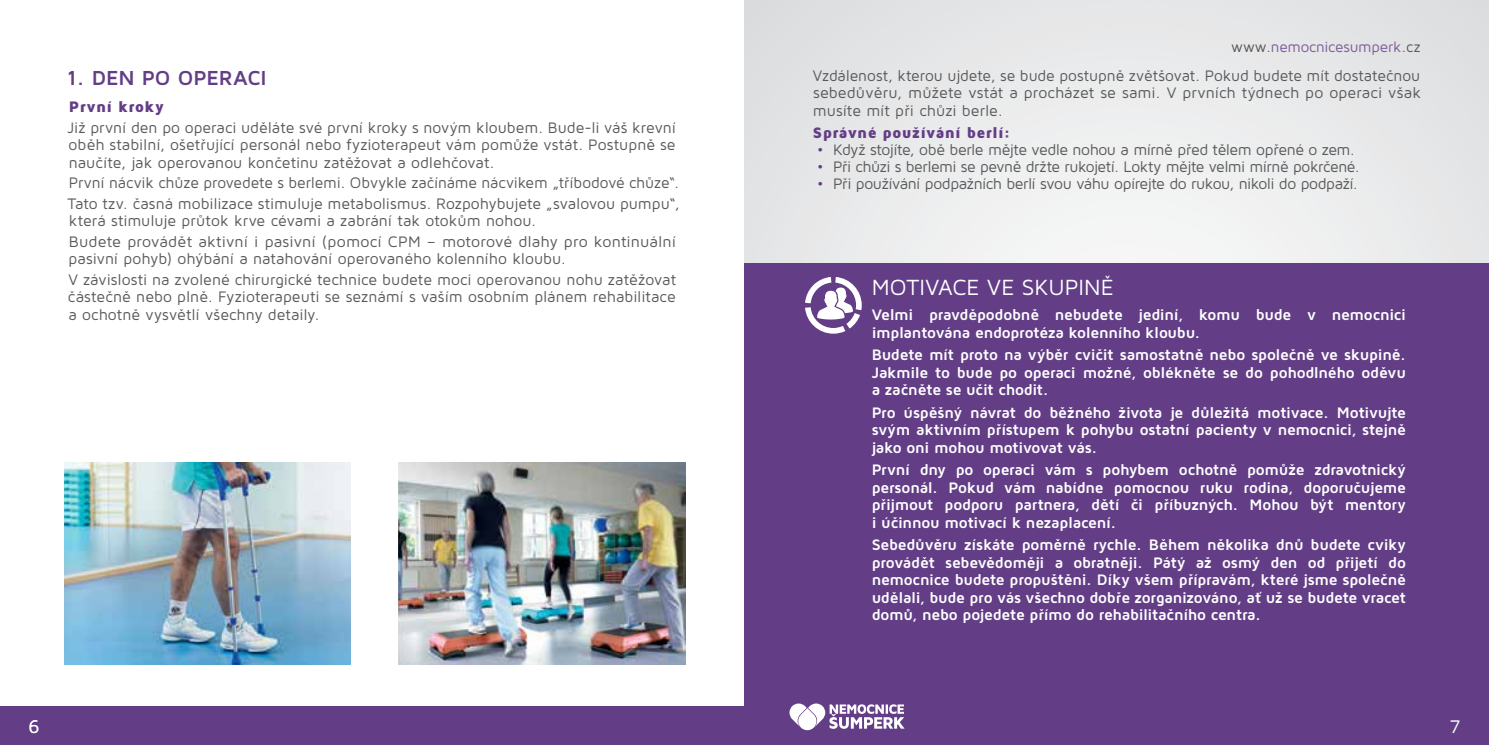
<style>
.page{position:relative;width:1489px;height:745px;background:#fff}
.page>*{position:absolute;margin:0;border:0;box-sizing:border-box;transform-origin:0 0}
.t1{font:22.75px "Maven Pro";color:#fff}
.t2{font:700 21px "Maven Pro";letter-spacing:-.005em;color:#633e87}
.t3{font:18.9px "Maven Pro";color:#fff}
.t4{font:15.75px/17.5px "Maven Pro";letter-spacing:-.005em;color:#58595b}
.t5{font:700 15.75px/17.5px "Maven Pro";letter-spacing:-.02em;color:#fff;text-align:justify}
.t6{font:15.75px "Maven Pro";letter-spacing:-.03em;color:#58595b}
.t7{font:900 15.75px "Maven Pro";letter-spacing:.02em;color:#633e87}
.t8{font:15.22px "Maven Pro";letter-spacing:-.01em;color:#7b5d98}
.s1{color:#58595b}
.s2{color:#633e87}
</style>
<div class="page">
<img style="left:744px;top:0;width:744px;height:744px">
<div style="left:0;top:705px;width:744px;height:39px;background:#633e87"></div>
<img style="left:398px;top:462px;width:287px;height:202px">
<img style="left:64px;top:462px;width:287px;height:202px">
<div style="left:745px;top:263px;width:743px;height:481px;background:#633e87"></div>
<svg style="left:805px;top:277px;width:56px;height:56px"></svg>
<svg style="left:789px;top:703px;width:115px;height:26px"></svg>
<h2 class="t2" style="left:67px;top:64px;width:201px">1. DEN PO OPERACI</h2>
<p class="t7" style="left:69px;top:97px;width:97px">První kroky</p>
<p class="t4" style="left:67px;top:118px;width:610px;text-align:justify">Již první den po operaci uděláte své první kroky s novým kloubem. Bude-li váš krevní oběh stabilní, ošetřující personál nebo fyzioterapeut vám pomůže vstát. Postupně se naučíte, jak operovanou končetinu zatěžovat a odlehčovat.</p>
<p class="t4" style="left:67px;top:172px;width:614px;line-height:20.5px">První nácvik chůze provedete s berlemi. Obvykle začínáme nácvikem „tříbodové chůze“.<br>Tato tzv. časná mobilizace stimuluje metabolismus. Rozpohybujete „svalovou pumpu“,</p>
<p class="t4" style="left:69px;top:210px;width:608px;line-height:20.5px">která stimuluje průtok krve cévami a zabrání tak otokům nohou.<br>Budete provádět aktivní i pasivní (pomocí CPM – motorové dlahy pro kontinuální</p>
<p class="t4" style="left:68px;top:248px;width:609px;line-height:20.5px">pasivní pohyb) ohýbání a natahování operovaného kolenního kloubu.<br>V závislosti na zvolené chirurgické technice budete moci operovanou nohu zatěžovat</p>
<p class="t4" style="left:68px;top:287px;width:609px">částečně nebo plně. Fyzioterapeuti se seznámí s vaším osobním plánem rehabilitace a ochotně vysvětlí všechny detaily.</p>
<p class="t8" style="left:1230px;top:37px;width:191px"><span class="s1">www.</span>nemocnicesumperk<span class="s1">.cz</span></p>
<p class="t4" style="left:812px;top:66px;width:610px;text-align:justify">Vzdálenost, kterou ujdete, se bude postupně zvětšovat. Pokud budete mít dostatečnou sebedůvěru, můžete vstát a procházet se sami. V prvních týdnech po operaci však musíte mít při chůzi berle.</p>
<p class="t7" style="left:812px;top:123px;width:199px">Správné používání berlí:</p>
<p class="t6" style="left:817px;top:140px;width:539px"><span class="s2">•</span> Když stojíte, obě berle mějte vedle nohou a mírně před tělem opřené o zem.</p>
<p class="t6" style="left:817px;top:156px;width:544px"><span class="s2">•</span> Při chůzi s berlemi se pevně držte rukojetí. Lokty mějte velmi mírně pokrčené.</p>
<p class="t6" style="left:817px;top:173px;width:542px"><span class="s2">•</span> Při používání podpažních berlí svou váhu opírejte do rukou, nikoli do podpaží.</p>
<h1 class="t1" style="left:871px;top:273px;width:243px">MOTIVACE VE SKUPINĚ</h1>
<p class="t5" style="left:871px;top:305px;width:536px">Velmi pravděpodobně nebudete jediní, komu bude v nemocnici implantována endoprotéza kolenního kloubu.</p>
<p class="t5" style="left:871px;top:345px;width:536px">Budete mít proto na výběr cvičit samostatně nebo společně ve skupině.<br>Jakmile to bude po operaci možné, oblékněte se do pohodlného oděvu a začněte se učit chodit.</p>
<p class="t5" style="left:871px;top:402px;width:536px">Pro úspěšný návrat do běžného života je důležitá motivace. Motivujte svým aktivním přístupem k pohybu ostatní pacienty v nemocnici, stejně jako oni mohou motivovat vás.</p>
<p class="t5" style="left:871px;top:460px;width:536px">První dny po operaci vám s pohybem ochotně pomůže zdravotnický personál. Pokud vám nabídne pomocnou ruku rodina, doporučujeme přijmout podporu partnera, dětí či příbuzných. Mohou být mentory i účinnou motivací k nezaplacení.</p>
<p class="t5" style="left:871px;top:535px;width:536px">Sebedůvěru získáte poměrně rychle. Během několika dnů budete cviky provádět sebevědoměji a obratněji. Pátý až osmý den od přijetí do nemocnice budete propuštěni. Díky všem přípravám, které jsme společně udělali, bude pro vás všechno dobře zorganizováno, ať už se budete vracet domů, nebo pojedete přímo do rehabilitačního centra.</p>
<p class="t3" style="left:29px;top:714px;width:13px">6</p>
<p class="t3" style="left:1449px;top:714px;width:12px">7</p>
</div>
